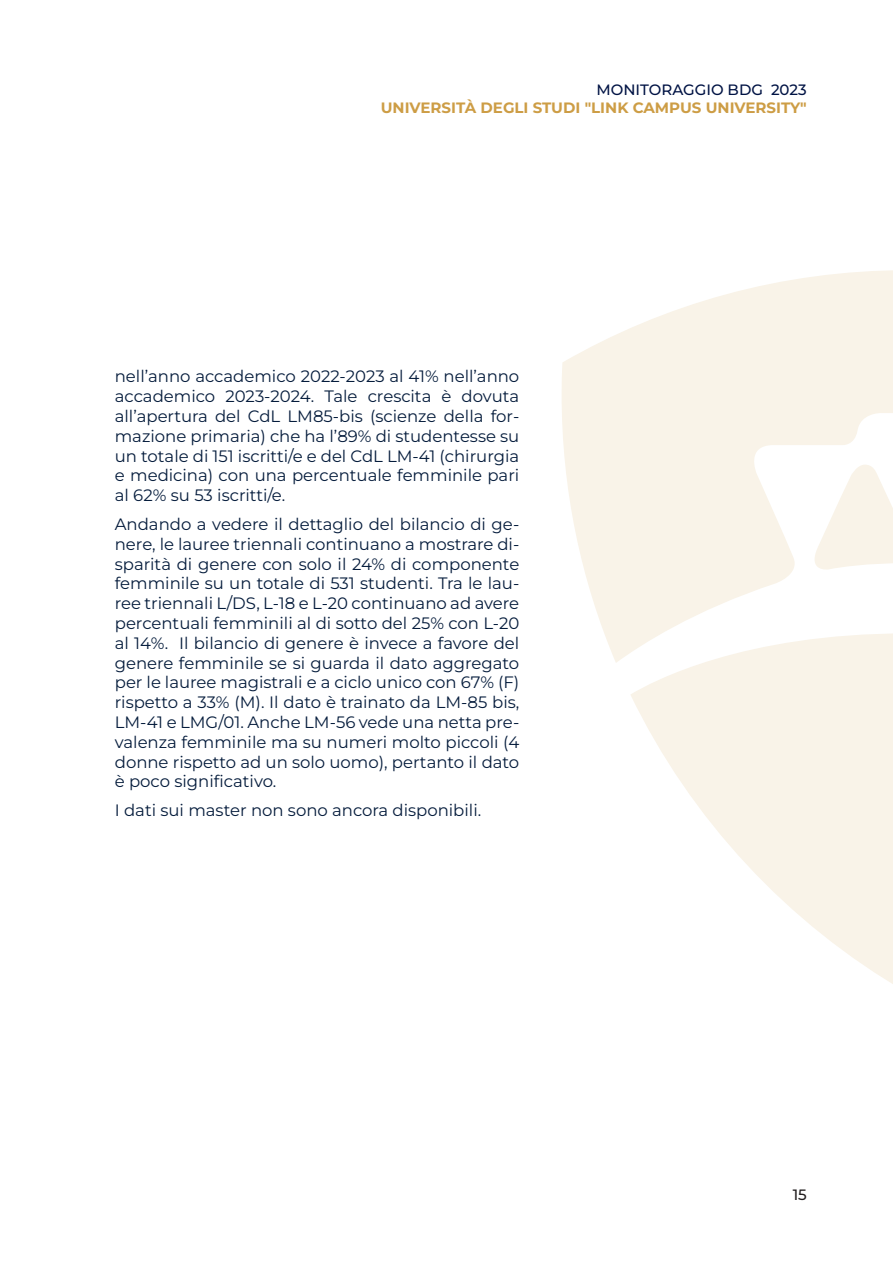
<style>
.page{position:relative;width:893px;height:1263px;background:#fff}
.page>*{position:absolute;margin:0;border:0;box-sizing:border-box;transform-origin:0 0}
.t1{font:16.5px/19.8px "Montserrat";color:#051c3c;text-align:justify}
.t2{font:700 15px "Montserrat";color:#cd9d45}
.t3{font:500 15px "Montserrat";color:#001344}
.t4{font:500 15px "Montserrat";color:#231f20}
</style>
<div class="page">
<svg style="left:631px;top:663px;width:262px;height:321px;fill:#f9f3e8"></svg>
<svg style="left:562px;top:270px;width:331px;height:393px;fill:#f9f3e8"></svg>
<p class="t3" style="left:596px;top:80px;width:212px">MONITORAGGIO BDG 2023</p>
<p class="t2" style="left:381px;top:98px;width:428px">UNIVERSITÀ DEGLI STUDI "LINK CAMPUS UNIVERSITY"</p>
<p class="t1" style="left:115px;top:366px;width:406px">nell’anno accademico 2022-2023 al 41% nell’anno accademico 2023-2024. Tale crescita è dovuta all’apertura del CdL LM85-bis (scienze della for&shy;mazione primaria) che ha l’89% di studentesse su un totale di 151 iscritti/e e del CdL LM-41 (chirurgia e medicina) con una percentuale femminile pari al 62% su 53 iscritti/e.</p>
<p class="t1" style="left:115px;top:514px;width:406px">Andando a vedere il dettaglio del bilancio di ge&shy;nere, le lauree triennali continuano a mostrare di&shy;sparità di genere con solo il 24% di componente femminile su un totale di 531 studenti. Tra le lau&shy;ree triennali L/DS, L-18 e L-20 continuano ad avere percentuali femminili al di sotto del 25% con L-20 al 14%. Il bilancio di genere è invece a favore del genere femminile se si guarda il dato aggregato per le lauree magistrali e a ciclo unico con 67% (F) rispetto a 33% (M). Il dato è trainato da LM-85 bis, LM-41 e LMG/01. Anche LM-56 vede una netta pre&shy;valenza femminile ma su numeri molto piccoli (4 donne rispetto ad un solo uomo), pertanto il dato è poco significativo.</p>
<p class="t1" style="left:115px;top:800px;width:368px">I dati sui master non sono ancora disponibili.</p>
<p class="t4" style="left:793px;top:1185px;width:16px">15</p>
</div>
